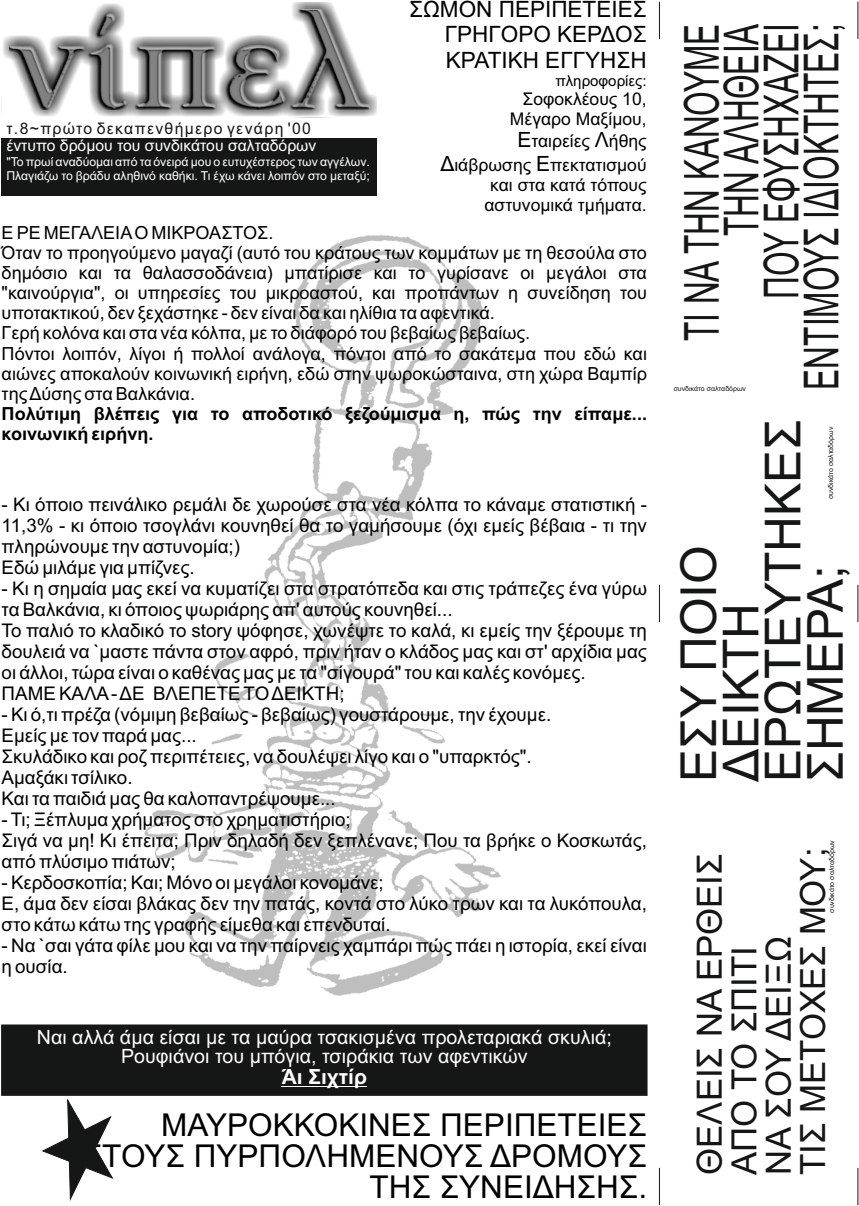
<style>
.page{position:relative;width:859px;height:1206px;background:#fff}
.page>*{position:absolute;margin:0;border:0;box-sizing:border-box;transform-origin:0 0}
.t1{font:49.61px/42.1px "Arial";color:#151616}
.t2{font:48.3px/39.9px "Arial";color:#151616;text-align:right;scale:.65 1}
.t3{font:34.74px/34.4px "Arial";color:#151616}
.t4{font:31.5px/31.2px "Arial";color:#000;text-align:right}
.t5{font:22.49px/25.2px "Arial";color:#000;text-align:justify}
.t6{font:700 20.91px "Arial";color:#fff}
.t7{font:19.69px/19.7px "Arial";color:#fff;text-align:center}
.t8{font:18.81px/21px "Arial";color:#000}
.t9{font:18.03px/20.1px "Arial";color:#000;text-align:justify}
.t10{font:700 18.03px/20.1px "Arial";color:#000}
.t11{font:17.5px/19.6px "Arial";color:#000;text-align:right}
.t12{font:16.01px "Arial";color:#fff}
.t13{font:16.01px "Arial";letter-spacing:.085em;color:#151616}
.t14{font:15.05px "Arial";color:#000}
.t15{font:12.25px/13.7px "Arial";color:#fff}
.t16{font:7px "Arial";color:#151616}
.s1{font-size:21px}
</style>
<div class="page">
<img style="left:144px;top:235px;width:357px;height:761px">
<div style="left:1px;top:1024px;width:646px;height:71px;background:#151616"></div>
<div style="left:2px;top:138px;width:375px;height:57px;background:#151616"></div>
<div style="left:2px;top:2px;width:375px;height:115px;background:#151616;opacity:.89"></div>
<img style="left:9px;top:9px;width:360px;height:101px">
<hr style="left:282px;top:1086px;width:85px;height:1px;background:#fff">
<hr style="left:659px;top:1167px;width:1px;height:38px;background:#151616">
<hr style="left:659px;top:585px;width:1px;height:37px;background:#151616">
<hr style="left:659px;top:2px;width:1px;height:37px;background:#151616">
<hr style="left:857px;top:1167px;width:1px;height:38px;background:#151616">
<hr style="left:857px;top:585px;width:1px;height:37px;background:#151616">
<hr style="left:857px;top:2px;width:1px;height:37px;background:#151616">
<svg style="left:43px;top:1099px;width:70px;height:100px"></svg>
<p class="t13" style="left:6px;top:123px;width:306px">τ.8~πρώτο δεκαπενθήμερο γενάρη '00</p>
<p class="t12" style="left:6px;top:139px;width:311px">έντυπο δρόμου του συνδικάτου σαλταδόρων</p>
<p class="t15" style="left:6px;top:156px;width:365px">"Το πρωί αναδύομαι από τα όνειρά μου ο ευτυχέστερος των αγγέλων.<br>Πλαγιάζω το βράδυ αληθινό καθήκι. Τι έχω κάνει λοιπόν στο μεταξύ;</p>
<p class="t9" style="left:2px;top:224px;width:273px">Ε ΡΕ ΜΕΓΑΛΕΙΑΟ ΜΙΚΡΟΑΣΤΟΣ.</p>
<p class="t5" style="left:444px;top:-1px;width:203px;text-indent:-36px">ΣΩΜΟΝ ΠΕΡΙΠΕΤΕΙΕΣ ΓΡΗΓΟΡΟ ΚΕΡΔΟΣ ΚΡΑΤΙΚΗ ΕΓΓΥΗΣΗ</p>
<p class="t14" style="left:555px;top:75px;width:93px">πληροφορίες:</p>
<p class="t11" style="left:510px;top:91px;width:138px">Σοφοκλέους 10,<br>Μέγαρο Μαξίμου,</p>
<p class="t11" style="left:440px;top:131px;width:208px;line-height:23.4px"><span class="s1">Ε</span>ταιρείες <span class="s1">Λ</span>ήθης<br><span class="s1">Δ</span>ιάβρωσης <span class="s1">Ε</span>πεκτατισμού</p>
<p class="t11" style="left:484px;top:177px;width:164px;text-align:center">και στα κατά τόπους αστυνομικά τμήματα.</p>
<p class="t9" style="left:2px;top:244px;width:646px">Όταν το προηγούμενο μαγαζί (αυτό του κράτους των κομμάτων με τη θεσούλα στο δημόσιο και τα θαλασσοδάνεια) μπατίρισε και το γυρίσανε οι μεγάλοι στα "καινούργια", οι υπηρεσίες του μικροαστού, και προπάντων η συνείδηση του υποτακτικού, δεν ξεχάστηκε - δεν είναι δα και ηλίθια τα αφεντικά.</p>
<p class="t9" style="left:2px;top:325px;width:530px">Γερή κολόνα και στα νέα κόλπα, με το διάφορό του βεβαίως βεβαίως.</p>
<p class="t9" style="left:2px;top:345px;width:646px">Πόντοι λοιπόν, λίγοι ή πολλοί ανάλογα, πόντοι από το σακάτεμα που εδώ και αιώνες αποκαλούν κοινωνική ειρήνη, εδώ στην ψωροκώσταινα, στη χώρα Βαμπίρ της Δύσης στα Βαλκάνια.</p>
<p class="t10" style="left:2px;top:405px;width:646px">Πολύτιμη βλέπεις για το αποδοτικό ξεζούμισμα η, πώς την είπαμε... κοινωνική ειρήνη.</p>
<p class="t8" style="left:2px;top:495px;width:646px">- Κι όποιο πεινάλικο ρεμάλι δε χωρούσε στα νέα κόλπα το κάναμε στατιστική - 11,3% - κι όποιο τσογλάνι κουνηθεί θα το γαμήσουμε (όχι εμείς βέβαια - τι την πληρώνουμε την αστυνομία;)<br>Εδώ μιλάμε για μπίζνες.</p>
<p class="t8" style="left:2px;top:579px;width:646px">- Κι η σημαία μας εκεί να κυματίζει στα στρατόπεδα και στις τράπεζες ένα γύρω τα Βαλκάνια, κι όποιος ψωριάρης απ' αυτούς κουνηθεί...<br>Το παλιό το κλαδικό το story ψόφησε, χωνέψτε το καλά, κι εμείς την ξέρουμε τη δουλειά να `μαστε πάντα στον αφρό, πριν ήταν ο κλάδος μας και στ' αρχίδια μας οι άλλοι, τώρα είναι ο καθένας μας με τα "σίγουρά" του και καλές κονόμες.</p>
<p class="t8" style="left:2px;top:684px;width:344px">ΠΑΜΕ ΚΑΛΑ- ΔΕ ΒΛΕΠΕΤE ΤΟ ΔΕΙΚΤΗ;</p>
<p class="t8" style="left:2px;top:705px;width:551px">- Κι ό,τι πρέζα (νόμιμη βεβαίως - βεβαίως) γουστάρουμε, την έχουμε.</p>
<p class="t8" style="left:2px;top:726px;width:197px">Εμείς με τον παρά μας...</p>
<p class="t8" style="left:2px;top:747px;width:531px">Σκυλάδικο και ροζ περιπέτειες, να δουλέψει λίγο και ο "υπαρκτός".</p>
<p class="t8" style="left:2px;top:768px;width:132px">Αμαξάκι τσίλικο.</p>
<p class="t8" style="left:2px;top:789px;width:335px">Και τα παιδιά μας θα καλοπαντρέψουμε...</p>
<p class="t8" style="left:2px;top:810px;width:350px">- Τι; Ξέπλυμα χρήματος στο χρηματιστήριο;</p>
<p class="t8" style="left:2px;top:831px;width:646px">Σιγά να μη! Κι έπειτα; Πριν δηλαδή δεν ξεπλένανε; Που τα βρήκε ο Κοσκωτάς, από πλύσιμο πιάτων;</p>
<p class="t8" style="left:2px;top:873px;width:383px">- Κερδοσκοπία; Και; Μόνο οι μεγάλοι κονομάνε;</p>
<p class="t8" style="left:2px;top:894px;width:646px">Ε, άμα δεν είσαι βλάκας δεν την πατάς, κοντά στο λύκο τρων και τα λυκόπουλα, στο κάτω κάτω της γραφής είμεθα και επενδυταί.</p>
<p class="t8" style="left:2px;top:936px;width:646px">- Να `σαι γάτα φίλε μου και να την παίρνεις χαμπάρι πώς πάει η ιστορία, εκεί είναι η ουσία.</p>
<p class="t7" style="left:37px;top:1028px;width:576px">Ναι αλλά άμα είσαι με τα μαύρα τσακισμένα προλεταριακά σκυλιά;<br>Ρουφιάνοι του μπόγια, τσιράκια των αφεντικών</p>
<p class="t6" style="left:282px;top:1068px;width:87px">Άι Σιχτίρ</p>
<h3 class="t4" style="left:83px;top:1112px;width:565px">ΜΑΥΡΟΚΚΟΚΙΝΕΣ ΠΕΡΙΠΕΤΕΙΕΣ<br>ΣΤΟΥΣ ΠΥΡΠΟΛΗΜΕΝΟΥΣ ΔΡΟΜΟΥΣ<br>ΤΗΣ ΣΥΝΕΙΔΗΣΗΣ.</h3>
<h2 class="t2" style="left:686px;top:389px;width:564px;rotate:-90deg">ΤΙ ΝΑ ΤΗΝ ΚΑΝΟΥΜΕ<br>ΤΗΝ ΑΛΗΘΕΙΑ<br>ΠΟΥ ΕΦΥΣΗΧΑΖΕΙ<br>ΕΝΤΙΜΟΥΣ ΙΔΙΟΚΤΗΤΕΣ;</h2>
<p class="t16" style="left:673px;top:385px;width:74px">συνδικάτο σαλταδόρων</p>
<h1 class="t1" style="left:682px;top:782px;width:364px;rotate:-90deg">ΕΣΥ ΠΟΙΟ<br>ΔΕΙΚΤΗ<br>ΕΡΩΤΕΥΤΗΚΕΣ<br>ΣΗΜΕΡΑ;</h1>
<p class="t16" style="left:827px;top:499px;width:74px;rotate:-90deg">συνδικάτο σαλταδόρων</p>
<h3 class="t3" style="left:695px;top:1174px;width:328px;rotate:-90deg">ΘΕΛΕΙΣ ΝΑ ΕΡΘΕΙΣ<br>ΑΠΟ ΤΟ ΣΠΙΤΙ<br>ΝΑ ΣΟΥ ΔΕΙΞΩ<br>ΤΙΣ ΜΕΤΟΧΕΣ ΜΟΥ;</h3>
<p class="t16" style="left:828px;top:912px;width:74px;rotate:-90deg">συνδικάτο σαλταδόρων</p>
</div>
